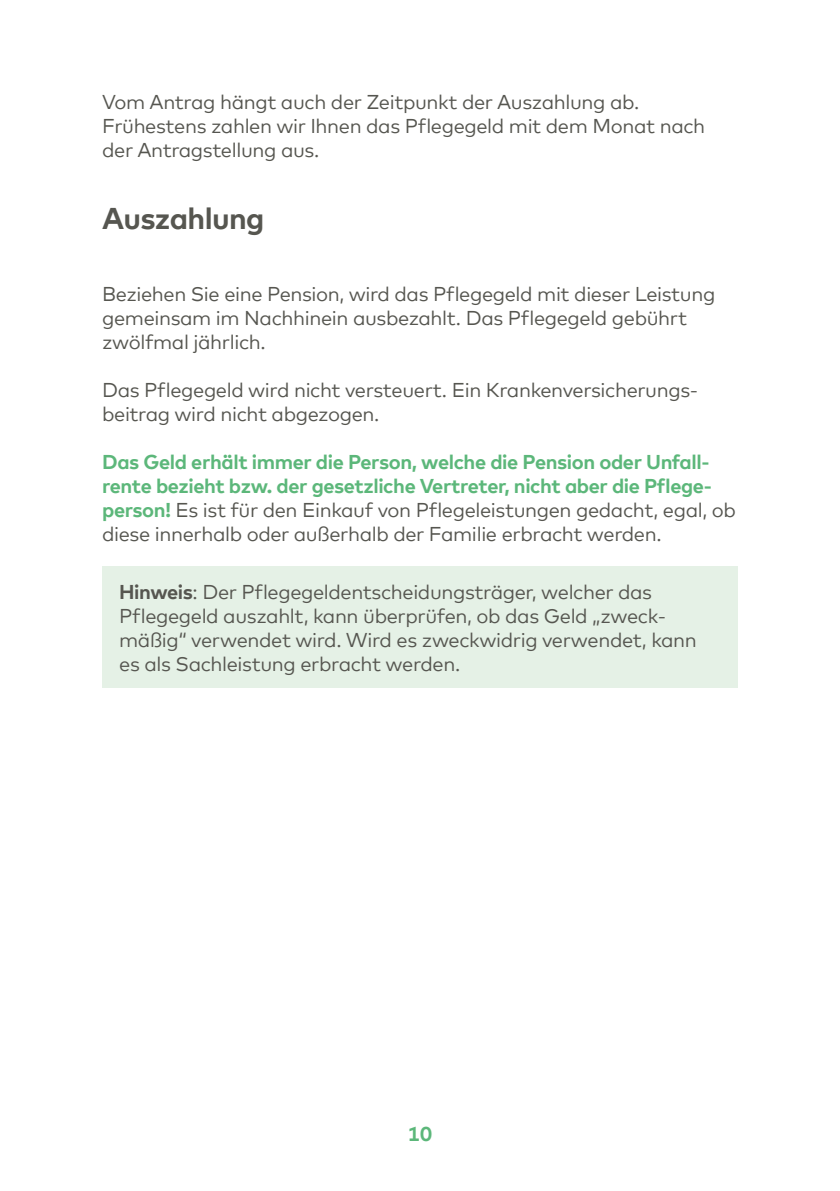
<style>
.page{position:relative;width:840px;height:1191px;background:#fff}
.page>*{position:absolute;margin:0;border:0;box-sizing:border-box;transform-origin:0 0}
.t1{font:700 30px "Mark Offc Pro";letter-spacing:-.02em;color:#565650}
.t2{font:20px/24px "Mark Offc Pro";letter-spacing:-.02em;color:#565650}
.t3{font:700 20px/24px "Mark Offc Pro";letter-spacing:-.02em;color:#5cb77a}
.s1{font-weight:400;color:#565650}
.s2{font-weight:700}
</style>
<div class="page">
<div style="left:102px;top:566px;width:635px;height:121px;background:#e5f1e6"></div>
<p class="t2" style="left:102px;top:88px;width:604px">Vom Antrag hängt auch der Zeitpunkt der Auszahlung ab.<br>Frühestens zahlen wir Ihnen das Pflegegeld mit dem Monat nach der Antragstellung aus.</p>
<h1 class="t1" style="left:102px;top:196px;width:164px">Auszahlung</h1>
<p class="t2" style="left:102px;top:280px;width:614px">Beziehen Sie eine Pension, wird das Pflegegeld mit dieser Leistung gemeinsam im Nachhinein ausbezahlt. Das Pflegegeld gebührt zwölfmal jährlich.</p>
<p class="t2" style="left:102px;top:376px;width:594px">Das Pflegegeld wird nicht versteuert. Ein Krankenversicherungs&shy;beitrag wird nicht abgezogen.</p>
<p class="t3" style="left:102px;top:448px;width:635px">Das Geld erhält immer die Person, welche die Pension oder Unfall&shy;rente bezieht bzw. der gesetzliche Vertreter, nicht aber die Pflege&shy;person! <span class="s1">Es ist für den Einkauf von Pflegeleistungen gedacht, egal, ob diese innerhalb oder außerhalb der Familie erbracht werden.</span></p>
<p class="t2" style="left:119px;top:578px;width:579px"><span class="s2">Hinweis</span>: Der Pflegegeldentscheidungsträger, welcher das Pflegegeld auszahlt, kann überprüfen, ob das Geld „zweck&shy;mäßig“ verwendet wird. Wird es zweckwidrig verwendet, kann es als Sachleistung erbracht werden.</p>
<p class="t3" style="left:408px;top:1120px;width:26px">10</p>
</div>
